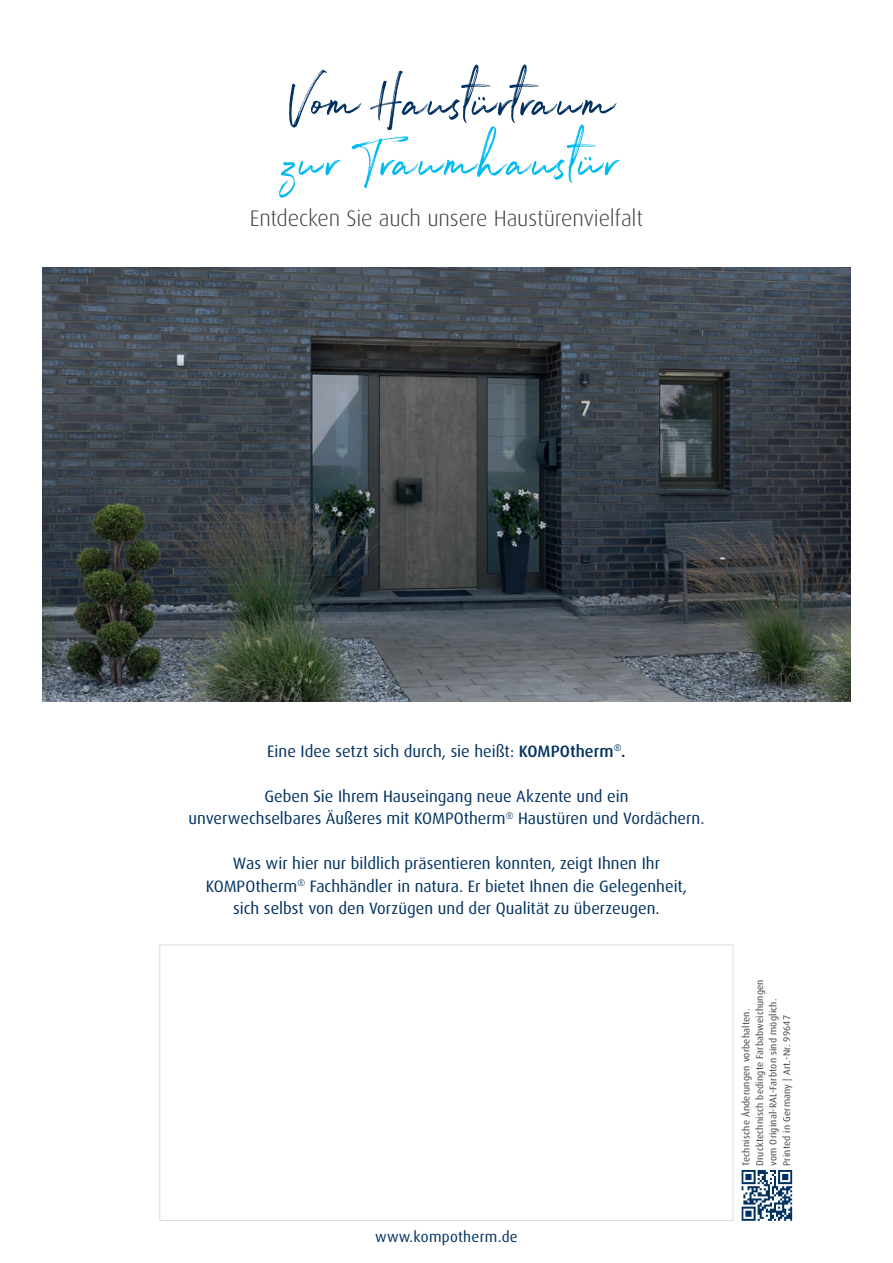
<style>
.page{position:relative;width:893px;height:1263px;background:#fff}
.page>*{position:absolute;margin:0;border:0;box-sizing:border-box;transform-origin:0 0}
.t1{font:60px/60px "Northwell";letter-spacing:.055em;color:#003160}
.t2{font:300 22.5px "Dax";letter-spacing:-.01em;color:#3e3e3f}
.t3{font:16.5px/22.5px "Dax";color:#003160;text-align:center}
.t4{font:15px "Dax";letter-spacing:.02em;color:#003160}
.t5{font:9.75px/13.5px "Dax";letter-spacing:.02em;color:#3e3e3f}
.s1{font-family:"Northwell Alt"}
.s2{color:#00baf1}
.s3{font-family:"Northwell Alt";color:#00baf1}
.s4{font-weight:500}
</style>
<div class="page">
<div style="left:159px;top:944px;width:574px;height:277px;background:#fff;border:1px solid #dcdddf"></div>
<svg style="left:741px;top:1170px;width:52px;height:51px"></svg>
<img style="left:43px;top:268px;width:807px;height:434px">
<h1 class="t1" style="left:284px;top:63px;width:337px">Vom Hau<span class="s1">s</span>türtraum <span class="s2">zur Traumhau</span><span class="s3">s</span><span class="s2">tür</span></h1>
<h2 class="t2" style="left:250px;top:206px;width:395px">Entdecken Sie auch unsere Haustürenvielfalt</h2>
<p class="t3" style="left:267px;top:740px;width:360px">Eine Idee setzt sich durch, sie heißt: <span class="s4">KOMPOtherm</span><sup>®</sup><span class="s4">.</span></p>
<p class="t3" style="left:188px;top:785px;width:518px">Geben Sie Ihrem Hauseingang neue Akzente und ein<br>unverwechselbares Äußeres mit KOMPOtherm<sup>®</sup> Haustüren und Vordächern.</p>
<p class="t3" style="left:206px;top:853px;width:483px">Was wir hier nur bildlich präsentieren konnten, zeigt Ihnen Ihr<br>KOMPOtherm<sup>®</sup> Fachhändler in natura. Er bietet Ihnen die Gelegenheit, sich selbst von den Vorzügen und der Qualität zu überzeugen.</p>
<p class="t4" style="left:375px;top:1228px;width:144px">www.kompotherm.de</p>
<p class="t5" style="left:739px;top:1166px;width:188px;rotate:-90deg">Technische Änderungen vorbehalten.<br>Drucktechnisch bedingte Farbabweichungen vom Original-RAL-Farbton sind möglich.<br>Printed in Germany | Art.-Nr. 99647</p>
</div>
